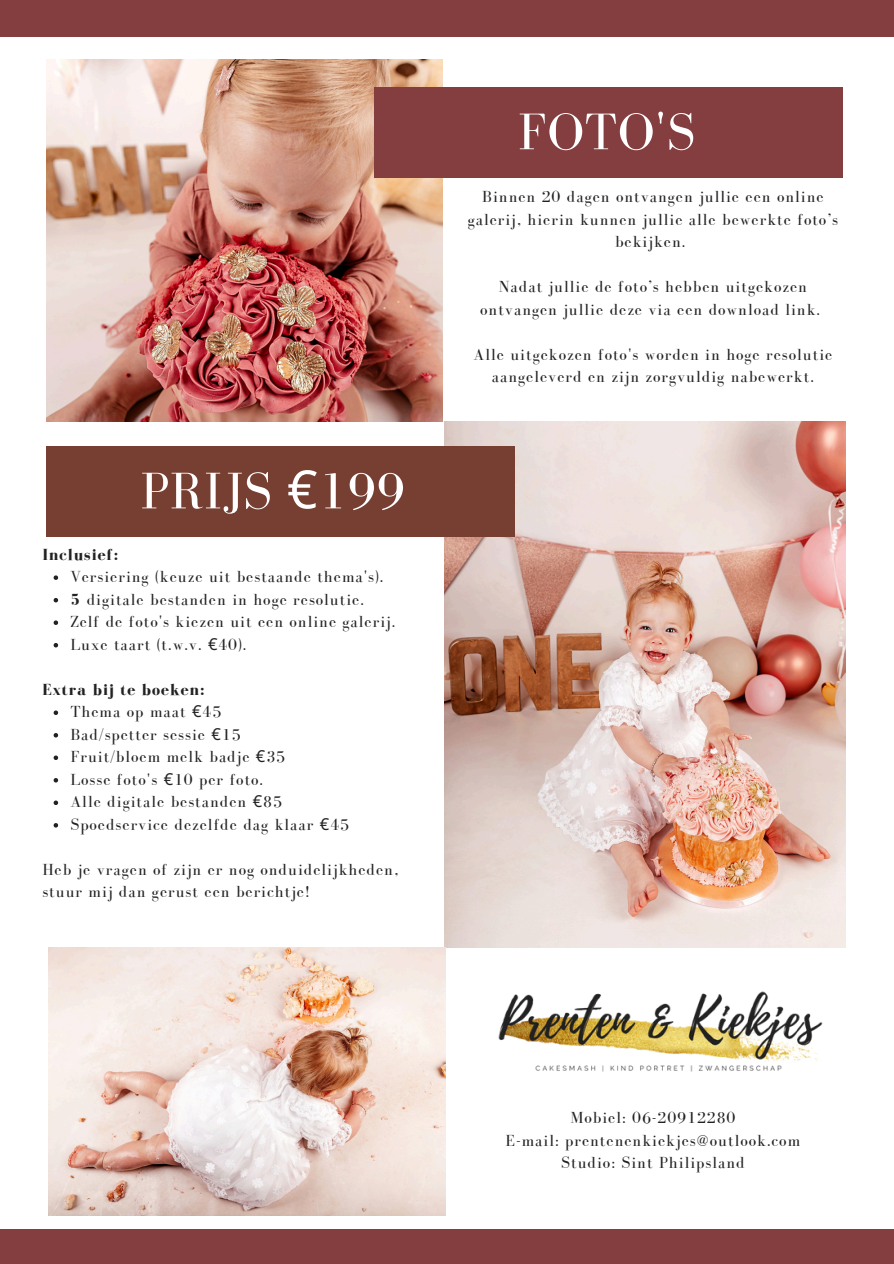
<style>
.page{position:relative;width:894px;height:1264px;background:#fff}
.page>*{position:absolute;margin:0;border:0;box-sizing:border-box;transform-origin:0 0}
.t1{font:52.95px "Bodoni FLF";letter-spacing:.01em;color:#fff}
.t2{font:16.5px/22.5px "Bodoni FLF";letter-spacing:.06em;color:#222;text-align:center}
.t3{font:700 16.5px "Bodoni FLF";letter-spacing:.06em;color:#222}
.s1{font-family:"Noto Sans"}
.s2{font-weight:700}
</style>
<div class="page">
<div style="left:0;top:1228px;width:893px;height:35px;background:#843e40"></div>
<div style="left:0;top:0;width:893px;height:37px;background:#843e40"></div>
<img style="left:47px;top:60px;width:396px;height:361px">
<img style="left:444px;top:421px;width:401px;height:526px">
<div style="left:374px;top:88px;width:468px;height:90px;background:#843e40"></div>
<div style="left:47px;top:447px;width:468px;height:90px;background:#763f32"></div>
<img style="left:445px;top:961px;width:378px;height:138px">
<img style="left:49px;top:947px;width:396px;height:268px">
<svg style="left:54px;top:575px;width:4px;height:5px"></svg>
<svg style="left:54px;top:598px;width:4px;height:4px"></svg>
<svg style="left:54px;top:620px;width:4px;height:5px"></svg>
<svg style="left:54px;top:643px;width:4px;height:4px"></svg>
<svg style="left:54px;top:710px;width:4px;height:5px"></svg>
<svg style="left:54px;top:733px;width:4px;height:4px"></svg>
<svg style="left:54px;top:755px;width:4px;height:5px"></svg>
<svg style="left:54px;top:778px;width:4px;height:4px"></svg>
<svg style="left:54px;top:800px;width:4px;height:5px"></svg>
<svg style="left:54px;top:823px;width:4px;height:4px"></svg>
<p class="t1" style="left:141px;top:462px;width:265px">PRIJS <span class="s1">€</span>199</p>
<h1 class="t3" style="left:42px;top:545px;width:77px">Inclusief:</h1>
<h2 class="t2" style="left:70px;top:565px;width:314px">Versiering (keuze uit bestaande thema's).</h2>
<h2 class="t2" style="left:70px;top:588px;width:295px"><span class="s2">5</span> digitale bestanden in hoge resolutie.</h2>
<h2 class="t2" style="left:70px;top:610px;width:326px">Zelf de foto's kiezen uit een online galerij.</h2>
<p class="t2" style="left:70px;top:633px;width:177px">Luxe taart (t.w.v. <span class="s1">€</span>40).</p>
<h1 class="t3" style="left:42px;top:680px;width:164px">Extra bij te boeken:</h1>
<h2 class="t2" style="left:70px;top:700px;width:152px">Thema op maat <span class="s1">€</span>45</h2>
<p class="t2" style="left:70px;top:723px;width:172px">Bad/spetter sessie <span class="s1">€</span>15</p>
<p class="t2" style="left:70px;top:745px;width:216px">Fruit/bloem melk badje <span class="s1">€</span>35</p>
<p class="t2" style="left:70px;top:768px;width:194px">Losse foto's <span class="s1">€</span>10 per foto.</p>
<p class="t2" style="left:70px;top:790px;width:213px">Alle digitale bestanden <span class="s1">€</span>85</p>
<h2 class="t2" style="left:70px;top:813px;width:280px">Spoedservice dezelfde dag klaar <span class="s1">€</span>45</h2>
<p class="t2" style="left:42px;top:858px;width:357px;text-align:left">Heb je vragen of zijn er nog onduidelijkheden, stuur mij dan gerust een berichtje!</p>
<p class="t1" style="left:517px;top:103px;width:179px">FOTO'S</p>
<p class="t2" style="left:467px;top:185px;width:372px">Binnen 20 dagen ontvangen jullie een online galerij, hierin kunnen jullie alle bewerkte foto’s bekijken.</p>
<p class="t2" style="left:480px;top:275px;width:341px">Nadat jullie de foto’s hebben uitgekozen ontvangen jullie deze via een download link.</p>
<p class="t2" style="left:473px;top:343px;width:360px">Alle uitgekozen foto's worden in hoge resolutie aangeleverd en zijn zorgvuldig nabewerkt.</p>
<p class="t2" style="left:505px;top:1106px;width:296px">Mobiel: 06-20912280<br>E-mail: prentenenkiekjes@outlook.com<br>Studio: Sint Philipsland</p>
</div>
